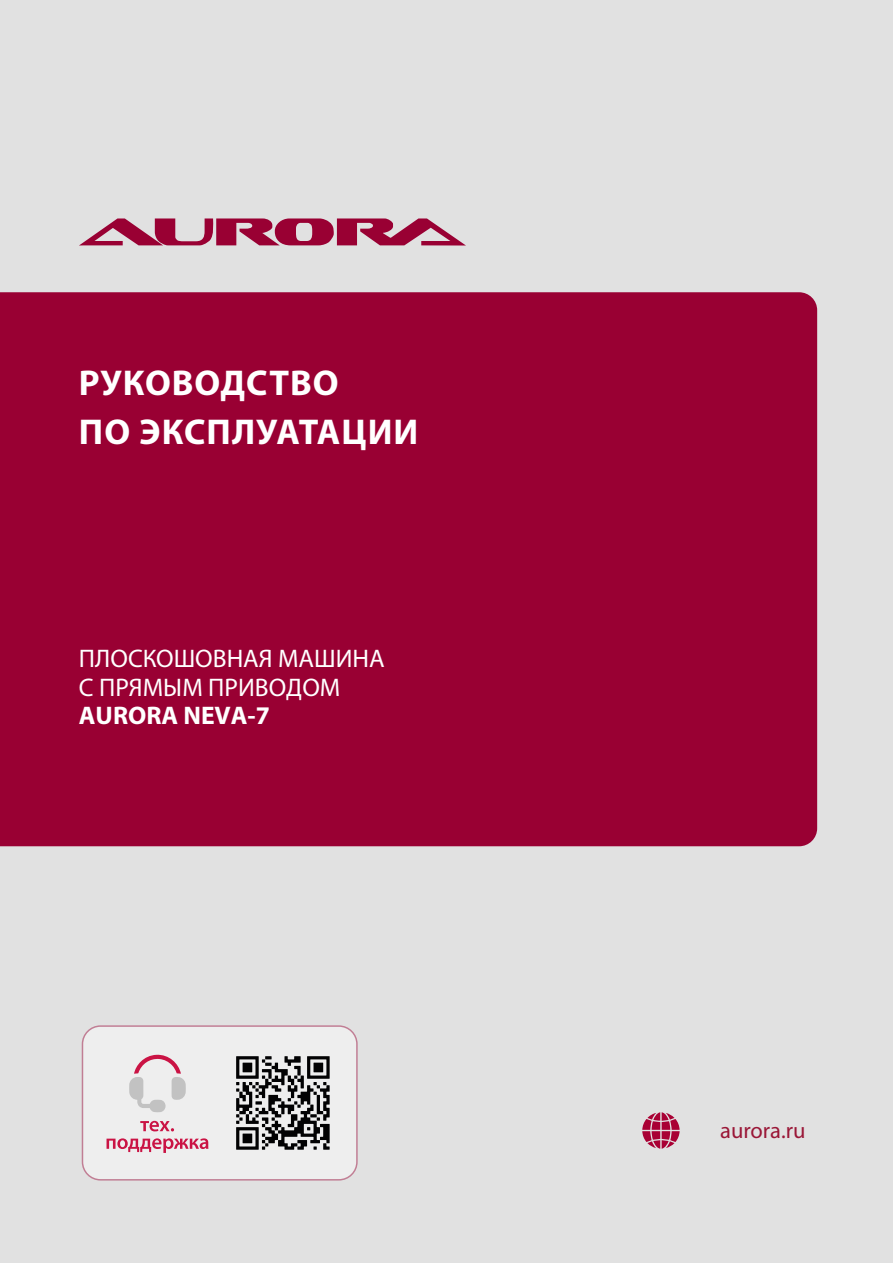
<style>
.page{position:relative;width:893px;height:1263px;background:#e1e1e1}
.page>*{position:absolute;margin:0;border:0;box-sizing:border-box;transform-origin:0 0}
.t1{font:700 36px/49.5px "Myriad Pro";letter-spacing:.03em;color:#fff}
.t2{font:25.5px/28.7px "Myriad Pro";color:#fff}
.t3{font:700 25.5px "Myriad Pro";color:#fff}
.t4{font:22.5px "Myriad Pro";color:#9a1737}
</style>
<div class="page">
<div style="left:0;top:292px;width:817px;height:554px;background:#903"></div>
<svg style="left:79px;top:218px;width:387px;height:28px"></svg>
<div style="left:82px;top:1026px;width:275px;height:154px;background:#eee;border-radius:18px"></div>
<div style="left:82px;top:1025px;width:276px;height:155px;border:2px solid #903;border-radius:18px"></div>
<svg style="left:236px;top:1056px;width:94px;height:94px"></svg>
<svg style="left:129px;top:1054px;width:57px;height:58px"></svg>
<svg style="left:140px;top:1121px;width:34px;height:10px"></svg>
<svg style="left:107px;top:1138px;width:101px;height:15px"></svg>
<svg style="left:642px;top:1112px;width:38px;height:37px"></svg>
<h1 class="t1" style="left:79px;top:357px;width:341px">РУКОВОДСТВО<br>ПО ЭКСПЛУАТАЦИИ</h1>
<p class="t2" style="left:79px;top:644px;width:307px">ПЛОСКОШОВНАЯ МАШИНА<br>С ПРЯМЫМ ПРИВОДОМ</p>
<p class="t3" style="left:79px;top:699px;width:193px">AURORA NEVA-7</p>
<p class="t4" style="left:720px;top:1117px;width:87px">aurora.ru</p>
</div>
